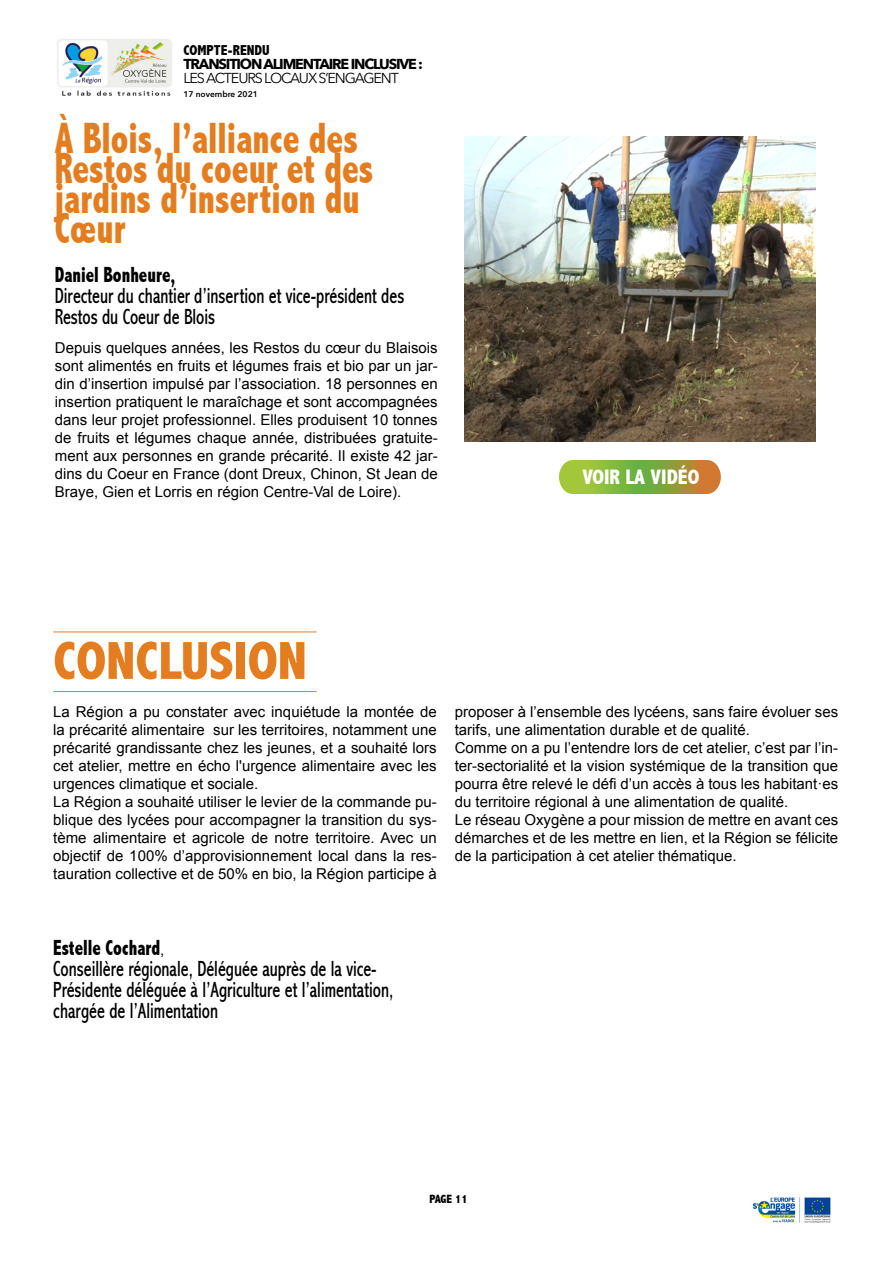
<style>
.page{position:relative;width:893px;height:1263px;background:#fff}
.page>*{position:absolute;margin:0;border:0;box-sizing:border-box;transform-origin:0 0}
.t1{font:800 condensed 54px "Abadi";color:#e47d20}
.t2{font:800 condensed 43.95px "Abadi";color:#e47d20;scale:.82 1}
.t3{font:21.9px/21px "Abadi MT Condensed";color:#000;scale:.82 1}
.t4{font:800 condensed 21.9px "Abadi";color:#000;scale:.82 1}
.t5{font:800 condensed 21px "Abadi";color:#fff}
.t6{font:15px/18px "Arial";color:#000}
.t7{font:700 14.4px "Avenir Next";letter-spacing:-.08em;color:#000}
.t8{font:14.4px "Avenir Next";letter-spacing:-.08em;color:#000}
.t9{font:800 condensed 14.4px "Abadi";color:#000}
.t10{font:800 condensed 12px "Abadi";letter-spacing:-.015em;color:#000}
.t11{font:600 8.4px "Avenir Next";color:#000}
.s1{font-family:"Arial";font-weight:400;font-stretch:normal;font-size:15px}
</style>
<div class="page">
<img style="left:752px;top:1197px;width:79px;height:26px">
<img style="left:57px;top:39px;width:115px;height:57px">
<svg style="left:559px;top:460px;width:162px;height:34px;background:#98ac42"></svg>
<img style="left:464px;top:137px;width:352px;height:305px">
<hr style="left:53px;top:631px;width:264px;height:1px;background:#e47d20">
<hr style="left:53px;top:691px;width:264px;height:1px;background:#e47d20">
<p class="t9" style="left:183px;top:42px;width:88px">COMPTE-RENDU</p>
<p class="t11" style="left:183px;top:89px;width:76px">17 novembre 2021</p>
<p class="t7" style="left:183px;top:55px;width:241px">TRANSITION ALIMENTAIRE INCLUSIVE :</p>
<p class="t8" style="left:183px;top:69px;width:217px">LES ACTEURS LOCAUX S’ENGAGENT</p>
<h2 class="t2" style="left:55px;top:115px;width:371px">À Blois, l’alliance des</h2>
<h2 class="t2" style="left:55px;top:145px;width:390px">Restos du coeur et des</h2>
<h2 class="t2" style="left:55px;top:175px;width:373px">jardins d’insertion du</h2>
<h2 class="t2" style="left:55px;top:205px;width:87px">Cœur</h2>
<h3 class="t4" style="left:55px;top:263px;width:149px">Daniel Bonheure,</h3>
<h3 class="t3" style="left:55px;top:287px;width:428px">Directeur du chantier d’insertion et vice-président des<br>Restos du Coeur de Blois</h3>
<p class="t6" style="left:55px;top:338px;width:384px;text-align:justify">Depuis quelques années, les Restos du cœur du Blaisois sont alimentés en fruits et légumes frais et bio par un jar&shy;din d’insertion impulsé par l’association. 18 personnes en insertion pratiquent le maraîchage et sont accompagnées dans leur projet professionnel. Elles produisent 10 tonnes de fruits et légumes chaque année, distribuées gratuite&shy;ment aux personnes en grande précarité. Il existe 42 jar&shy;dins du Coeur en France (dont Dreux, Chinon, St Jean de Braye, Gien et Lorris en région Centre-Val de Loire).</p>
<h3 class="t5" style="left:582px;top:466px;width:118px">VOIR LA VIDÉO</h3>
<h1 class="t1" style="left:53px;top:632px;width:255px">CONCLUSION</h1>
<p class="t6" style="left:53px;top:703px;width:385px">La Région a pu constater avec inquiétude la montée de la précarité alimentaire sur les territoires, notamment une précarité grandissante chez les jeunes, et a souhaité lors cet atelier, mettre en écho l'urgence alimentaire avec les urgences climatique et sociale.<br>La Région a souhaité utiliser le levier de la commande pu&shy;blique des lycées pour accompagner la transition du sys&shy;tème alimentaire et agricole de notre territoire. Avec un objectif de 100% d’approvisionnement local dans la res&shy;tauration collective et de 50% en bio, la Région participe à</p>
<p class="t6" style="left:455px;top:703px;width:385px">proposer à l’ensemble des lycéens, sans faire évoluer ses tarifs, une alimentation durable et de qualité.<br>Comme on a pu l’entendre lors de cet atelier, c’est par l’in&shy;ter-sectorialité et la vision systémique de la transition que pourra être relevé le défi d’un accès à tous les habitant·es du territoire régional à une alimentation de qualité.<br>Le réseau Oxygène a pour mission de mettre en avant ces démarches et de les mettre en lien, et la Région se félicite de la participation à cet atelier thématique.</p>
<h3 class="t4" style="left:53px;top:935px;width:137px">Estelle Cochard<span class="s1">,</span></h3>
<h3 class="t3" style="left:53px;top:960px;width:416px">Conseillère régionale, Déléguée auprès de la vice-<br>Présidente déléguée à l’Agriculture et l’alimentation, chargée de l’Alimentation</h3>
<p class="t10" style="left:430px;top:1193px;width:39px">PAGE 11</p>
</div>
